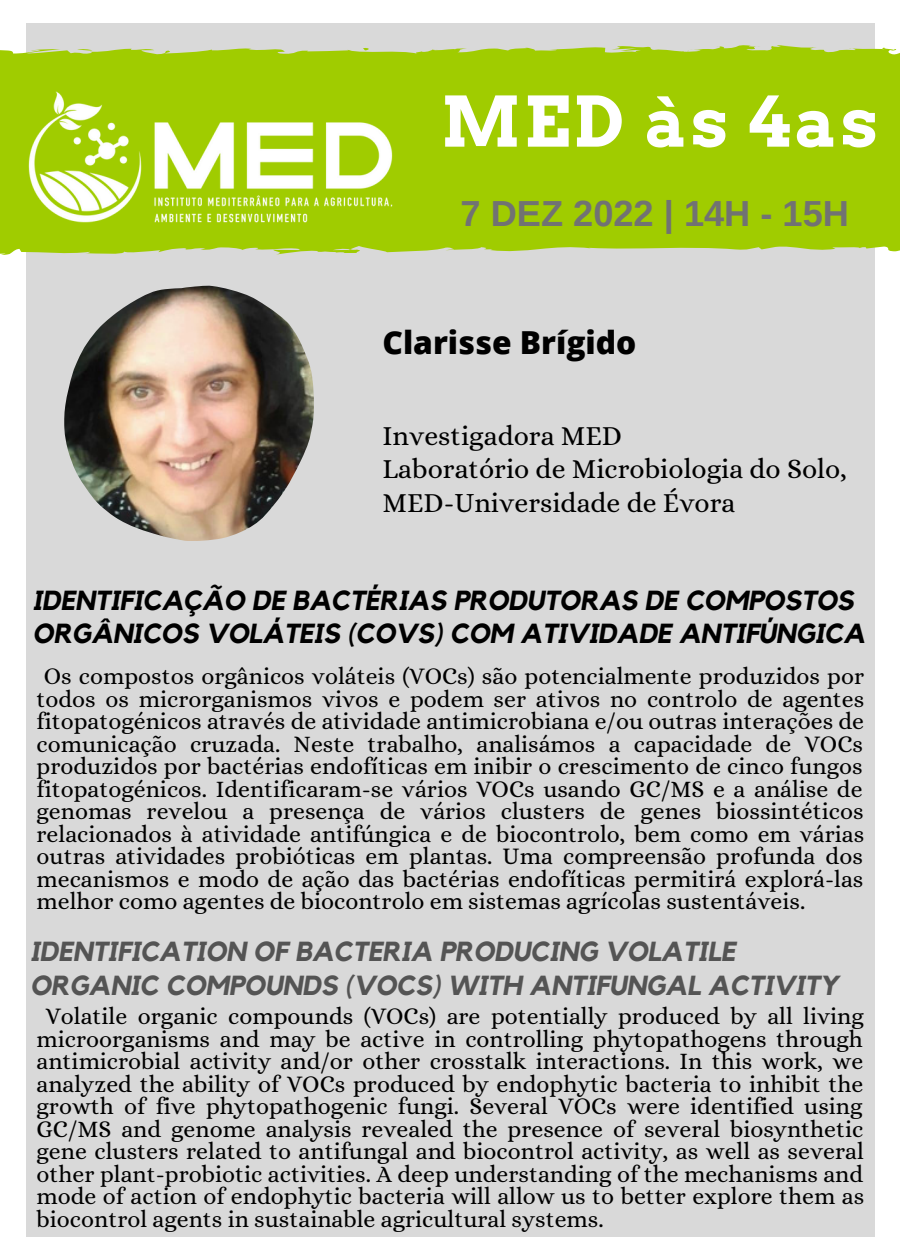
<style>
.page{position:relative;width:900px;height:1260px;background:#fff}
.page>*{position:absolute;margin:0;border:0;box-sizing:border-box;transform-origin:0 0}
.t1{font:700 69.25px "Arvo";letter-spacing:.05em;color:#fff}
.t2{font:700 36.25px "Arimo";color:#717273}
.t3{font:800 31.75px "Open Sans";color:#000}
.t4{font:27.75px/33.8px "Alice";color:#000}
.t5{font:italic 700 27.5px/33.8px "Kollektif";letter-spacing:-.01em;color:#000}
.t6{font:italic 700 27.5px/33.8px "Kollektif";letter-spacing:-.01em;color:#545454}
.t7{font:23.75px/22.5px "Alice";color:#000;text-align:justify}
</style>
<div class="page">
<div style="left:27px;top:24px;width:847px;height:1213px;background:#d9d9d9"></div>
<div style="left:436px;top:45px;width:464px;height:210px;background:#a0cc00"></div>
<img style="left:0;top:45px;width:436px;height:225px">
<img style="left:64px;top:286px;width:249px;height:255px">
<h1 class="t1" style="left:441px;top:80px;width:439px">MED às 4as</h1>
<h2 class="t2" style="left:461px;top:193px;width:390px">7 DEZ 2022 | 14H - 15H</h2>
<h3 class="t3" style="left:382px;top:320px;width:256px">Clarisse Brígido</h3>
<p class="t4" style="left:382px;top:418px;width:466px">Investigadora MED<br>Laboratório de Microbiologia do Solo,<br>MED-Universidade de Évora</p>
<p class="t5" style="left:33px;top:584px;width:834px">IDENTIFICAÇÃO DE BACTÉRIAS PRODUTORAS DE COMPOSTOS<br>ORGÂNICOS VOLÁTEIS (COVS) COM ATIVIDADE ANTIFÚNGICA</p>
<p class="t7" style="left:37px;top:665px;width:829px;text-indent:7px">Os compostos orgânicos voláteis (VOCs) são potencialmente produzidos por todos os microrganismos vivos e podem ser ativos no controlo de agentes fitopatogénicos através de atividade antimicrobiana e/ou outras interações de comunicação cruzada. Neste trabalho, analisámos a capacidade de VOCs produzidos por bactérias endofíticas em inibir o crescimento de cinco fungos fitopatogénicos. Identificaram-se vários VOCs usando GC/MS e a análise de genomas revelou a presença de vários clusters de genes biossintéticos relacionados à atividade antifúngica e de biocontrolo, bem como em várias outras atividades probióticas em plantas. Uma compreensão profunda dos mecanismos e modo de ação das bactérias endofíticas permitirá explorá-las melhor como agentes de biocontrolo em sistemas agrícolas sustentáveis.</p>
<p class="t6" style="left:30px;top:936px;width:810px">IDENTIFICATION OF BACTERIA PRODUCING VOLATILE<br>ORGANIC COMPOUNDS (VOCS) WITH ANTIFUNGAL ACTIVITY</p>
<p class="t7" style="left:37px;top:1005px;width:829px;text-indent:9px">Volatile organic compounds (VOCs) are potentially produced by all living microorganisms and may be active in controlling phytopathogens through antimicrobial activity and/or other crosstalk interactions. In this work, we analyzed the ability of VOCs produced by endophytic bacteria to inhibit the growth of five phytopathogenic fungi. Several VOCs were identified using GC/MS and genome analysis revealed the presence of several biosynthetic gene clusters related to antifungal and biocontrol activity, as well as several other plant-probiotic activities. A deep understanding of the mechanisms and mode of action of endophytic bacteria will allow us to better explore them as biocontrol agents in sustainable agricultural systems.</p>
</div>
